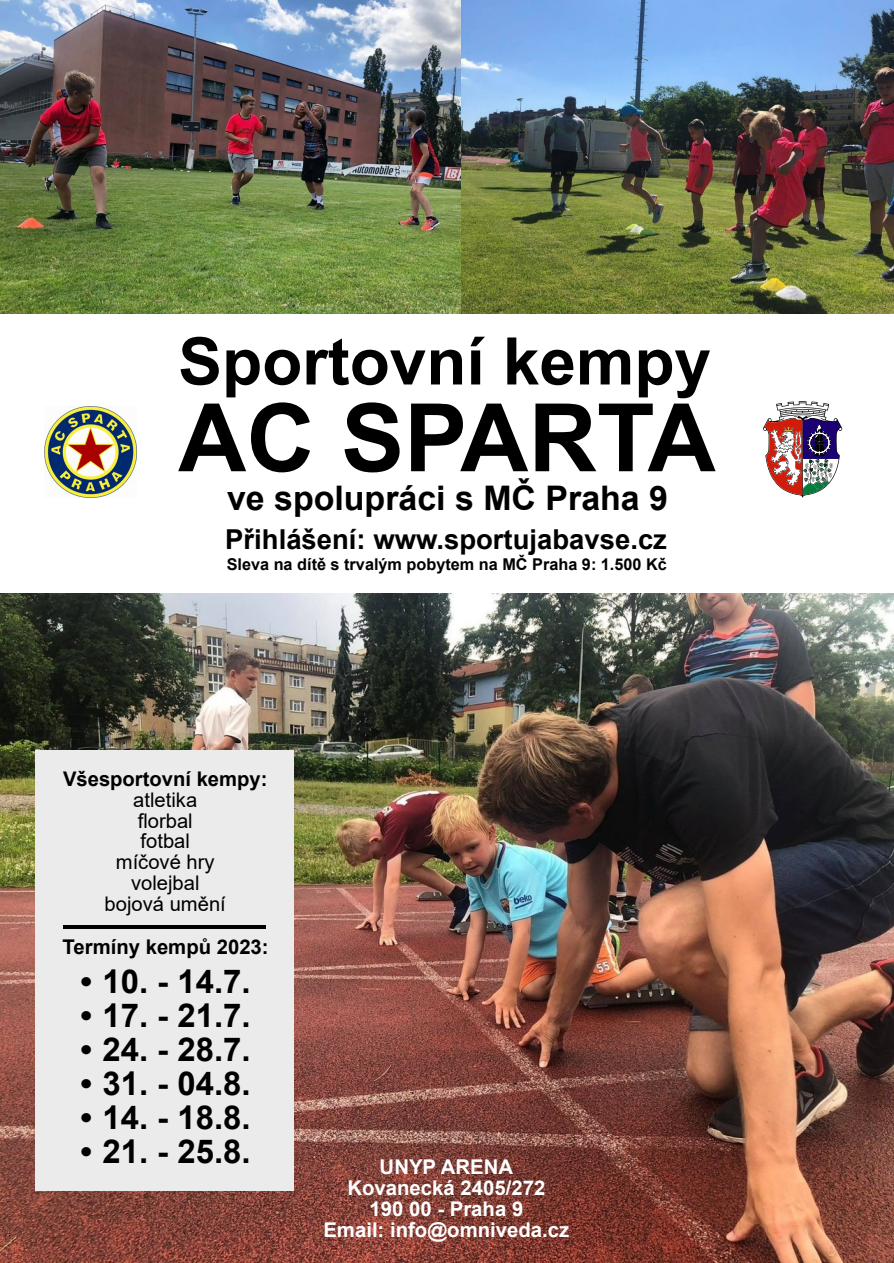
<style>
.page{position:relative;width:894px;height:1263px;background:#fff}
.page>*{position:absolute;margin:0;border:0;box-sizing:border-box;transform-origin:0 0}
.t1{font:700 94.5px "Arial";color:#000}
.t2{font:700 65.55px "Arial";color:#000}
.t3{font:700 33.9px "Arial";color:#000}
.t4{font:700 32.85px "Arial";color:#000}
.t5{font:700 27.45px "Arial";color:#000}
.t6{font:700 20.4px/21px "Arial";color:#fff;text-align:center}
.t7{font:20.25px/20.9px "Arial";color:#000;text-align:center}
.t8{font:700 20.25px "Arial";color:#000}
.t9{font:700 16.2px "Arial";color:#000}
</style>
<div class="page">
<img style="left:0;top:0;width:461px;height:314px">
<img style="left:461px;top:0;width:432px;height:314px">
<img style="left:0;top:593px;width:893px;height:670px">
<div style="left:36px;top:750px;width:258px;height:440px;background:#ebebeb"></div>
<hr style="left:63px;top:925px;width:202px;height:4px;background:#000">
<img style="left:45px;top:406px;width:92px;height:92px">
<svg style="left:763px;top:401px;width:79px;height:97px"></svg>
<h2 class="t2" style="left:178px;top:337px;width:534px">Sportovní kempy</h2>
<h1 class="t1" style="left:178px;top:402px;width:539px">AC SPARTA</h1>
<p class="t3" style="left:227px;top:485px;width:442px">ve spolupráci s MČ Praha 9</p>
<p class="t5" style="left:225px;top:529px;width:443px">Přihlášení: www.sportujabavse.cz</p>
<p class="t9" style="left:226px;top:558px;width:441px">Sleva na dítě s trvalým pobytem na MČ Praha 9: 1.500 Kč</p>
<p class="t8" style="left:63px;top:771px;width:206px">Všesportovní kempy:</p>
<p class="t7" style="left:105px;top:791px;width:123px">atletika florbal<br>fotbal<br>míčové hry volejbal bojová umění</p>
<p class="t8" style="left:63px;top:940px;width:207px">Termíny kempů 2023:</p>
<p class="t4" style="left:80px;top:969px;width:172px">• 10. - 14.7.</p>
<p class="t4" style="left:80px;top:1003px;width:172px">• 17. - 21.7.</p>
<p class="t4" style="left:80px;top:1037px;width:172px">• 24. - 28.7.</p>
<p class="t4" style="left:80px;top:1071px;width:172px">• 31. - 04.8.</p>
<p class="t4" style="left:80px;top:1105px;width:172px">• 14. - 18.8.</p>
<p class="t4" style="left:80px;top:1139px;width:172px">• 21. - 25.8.</p>
<p class="t6" style="left:323px;top:1158px;width:247px">UNYP ARENA<br>Kovanecká 2405/272<br>190 00 - Praha 9<br>Email: info@omniveda.cz</p>
</div>
